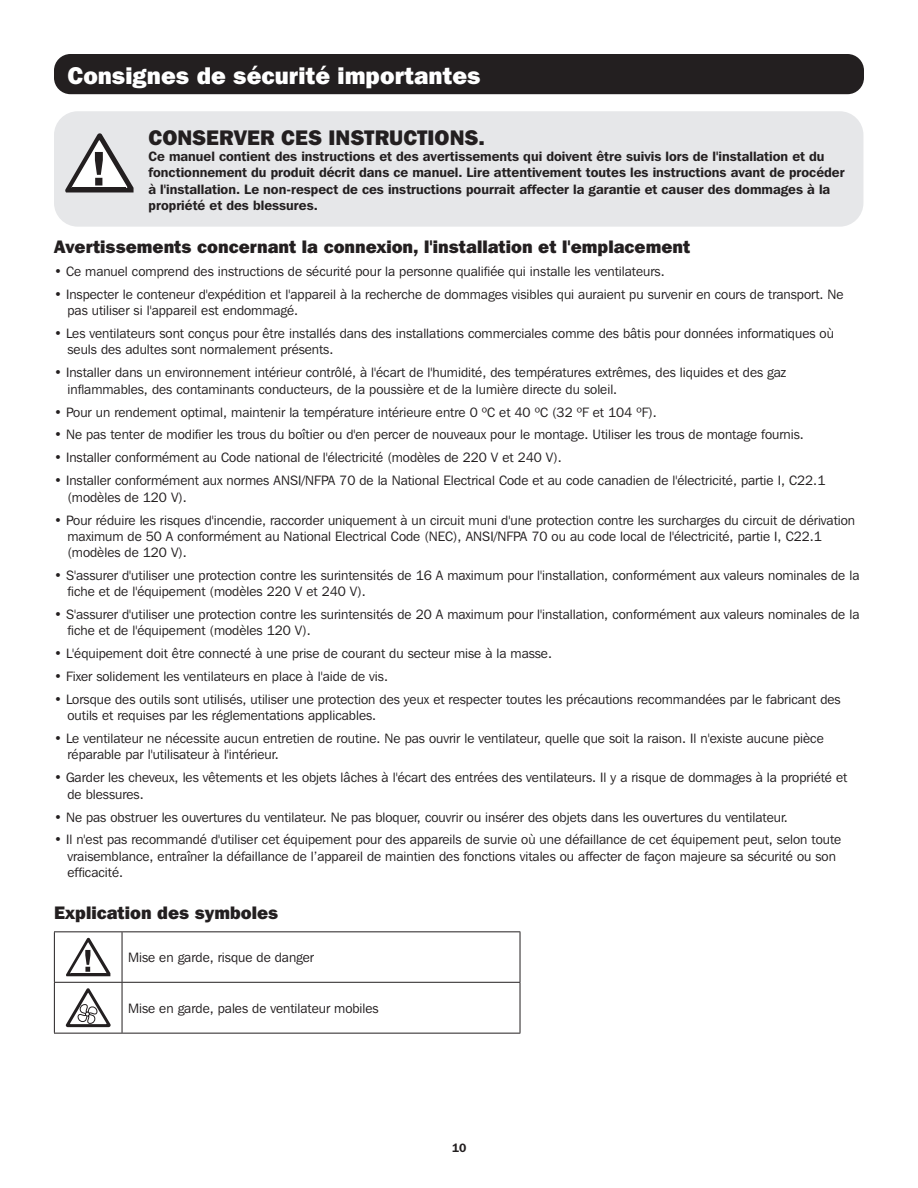
<style>
.page{position:relative;width:918px;height:1188px;background:#fff}
.page>*{position:absolute;margin:0;border:0;box-sizing:border-box;transform-origin:0 0}
.t1{font:800 24px "Franklin Gothic IT Cby BT";color:#fff}
.t2{font:800 21px "Franklin Gothic IT Cby BT";color:#231f20}
.t3{font:800 18px "Franklin Gothic IT Cby BT";color:#231f20}
.t4{font:13.5px/16.2px "Franklin Gothic IT Cby BT";color:#231f20}
.t5{font:600 13.5px/16.2px "Franklin Gothic IT Cby BT";color:#231f20}
.t6{font:600 12px "Franklin Gothic IT Cby BT";color:#231f20}
</style>
<div class="page">
<div style="left:54px;top:54px;width:810px;height:40px;background:#231f20;border-radius:16px"></div>
<div style="left:54px;top:111px;width:809px;height:116px;background:#e6e7e9;border-radius:24px"></div>
<hr style="left:54px;top:931px;width:68px;height:1px;background:#231f20">
<hr style="left:54px;top:932px;width:1px;height:50px;background:#231f20">
<hr style="left:122px;top:931px;width:398px;height:1px;background:#231f20">
<hr style="left:122px;top:932px;width:1px;height:50px;background:#231f20">
<hr style="left:520px;top:932px;width:1px;height:50px;background:#231f20">
<hr style="left:54px;top:982px;width:68px;height:1px;background:#231f20">
<hr style="left:54px;top:983px;width:1px;height:50px;background:#231f20">
<hr style="left:122px;top:982px;width:398px;height:1px;background:#231f20">
<hr style="left:122px;top:983px;width:1px;height:50px;background:#231f20">
<hr style="left:520px;top:983px;width:1px;height:50px;background:#231f20">
<hr style="left:54px;top:1033px;width:68px;height:1px;background:#231f20">
<hr style="left:122px;top:1033px;width:398px;height:1px;background:#231f20">
<svg style="left:66px;top:938px;width:44px;height:38px"></svg>
<svg style="left:66px;top:988px;width:45px;height:39px"></svg>
<svg style="left:65px;top:133px;width:69px;height:59px"></svg>
<p class="t1" style="left:68px;top:60px;width:415px">Consignes de sécurité importantes</p>
<p class="t2" style="left:148px;top:124px;width:338px">CONSERVER CES INSTRUCTIONS.</p>
<p class="t5" style="left:148px;top:148px;width:698px">Ce manuel contient des instructions et des avertissements qui doivent être suivis lors de l'installation et du fonctionnement du produit décrit dans ce manuel. Lire attentivement toutes les instructions avant de procéder à l'installation. Le non-respect de ces instructions pourrait affecter la garantie et causer des dommages à la propriété et des blessures.</p>
<p class="t3" style="left:54px;top:235px;width:638px">Avertissements concernant la connexion, l'installation et l'emplacement</p>
<p class="t4" style="left:54px;top:263px;width:612px">• Ce manuel comprend des instructions de sécurité pour la personne qualifiée qui installe les ventilateurs.</p>
<p class="t4" style="left:68px;top:286px;width:778px;text-indent:-14px">• Inspecter le conteneur d'expédition et l'appareil à la recherche de dommages visibles qui auraient pu survenir en cours de transport. Ne pas utiliser si l'appareil est endommagé.</p>
<p class="t4" style="left:68px;top:325px;width:768px;text-indent:-14px">• Les ventilateurs sont conçus pour être installés dans des installations commerciales comme des bâtis pour données informatiques où seuls des adultes sont normalement présents.</p>
<p class="t4" style="left:68px;top:364px;width:720px;text-indent:-14px">• Installer dans un environnement intérieur contrôlé, à l'écart de l'humidité, des températures extrêmes, des liquides et des gaz inflammables, des contaminants conducteurs, de la poussière et de la lumière directe du soleil.</p>
<p class="t4" style="left:54px;top:404px;width:604px">• Pour un rendement optimal, maintenir la température intérieure entre 0 ºC et 40 ºC (32 ºF et 104 ºF).</p>
<p class="t4" style="left:54px;top:426px;width:751px">• Ne pas tenter de modifier les trous du boîtier ou d'en percer de nouveaux pour le montage. Utiliser les trous de montage fournis.</p>
<p class="t4" style="left:54px;top:449px;width:509px">• Installer conformément au Code national de l'électricité (modèles de 220 V et 240 V).</p>
<p class="t4" style="left:68px;top:472px;width:759px;text-indent:-14px">• Installer conformément aux normes ANSI/NFPA 70 de la National Electrical Code et au code canadien de l'électricité, partie I, C22.1 (modèles de 120 V).</p>
<p class="t4" style="left:68px;top:512px;width:789px;text-indent:-14px">• Pour réduire les risques d'incendie, raccorder uniquement à un circuit muni d'une protection contre les surcharges du circuit de dérivation maximum de 50 A conformément au National Electrical Code (NEC), ANSI/NFPA 70 ou au code local de l'électricité, partie I, C22.1 (modèles de 120 V).</p>
<p class="t4" style="left:68px;top:567px;width:793px;text-indent:-14px">• S'assurer d'utiliser une protection contre les surintensités de 16 A maximum pour l'installation, conformément aux valeurs nominales de la fiche et de l'équipement (modèles 220 V et 240 V).</p>
<p class="t4" style="left:68px;top:606px;width:793px;text-indent:-14px">• S'assurer d'utiliser une protection contre les surintensités de 20 A maximum pour l'installation, conformément aux valeurs nominales de la fiche et de l'équipement (modèles 120 V).</p>
<p class="t4" style="left:54px;top:645px;width:500px">• L'équipement doit être connecté à une prise de courant du secteur mise à la masse.</p>
<p class="t4" style="left:54px;top:668px;width:336px">• Fixer solidement les ventilateurs en place à l'aide de vis.</p>
<p class="t4" style="left:68px;top:691px;width:775px;text-indent:-14px">• Lorsque des outils sont utilisés, utiliser une protection des yeux et respecter toutes les précautions recommandées par le fabricant des outils et requises par les réglementations applicables.</p>
<p class="t4" style="left:68px;top:730px;width:758px;text-indent:-14px">• Le ventilateur ne nécessite aucun entretien de routine. Ne pas ouvrir le ventilateur, quelle que soit la raison. Il n'existe aucune pièce réparable par l'utilisateur à l'intérieur.</p>
<p class="t4" style="left:68px;top:769px;width:781px;text-indent:-14px">• Garder les cheveux, les vêtements et les objets lâches à l'écart des entrées des ventilateurs. Il y a risque de dommages à la propriété et de blessures.</p>
<p class="t4" style="left:54px;top:809px;width:735px">• Ne pas obstruer les ouvertures du ventilateur. Ne pas bloquer, couvrir ou insérer des objets dans les ouvertures du ventilateur.</p>
<p class="t4" style="left:68px;top:831px;width:775px;text-indent:-14px">• Il n'est pas recommandé d'utiliser cet équipement pour des appareils de survie où une défaillance de cet équipement peut, selon toute vraisemblance, entraîner la défaillance de l’appareil de maintien des fonctions vitales ou affecter de façon majeure sa sécurité ou son efficacité.</p>
<p class="t3" style="left:54px;top:901px;width:226px">Explication des symboles</p>
<p class="t4" style="left:128px;top:949px;width:188px">Mise en garde, risque de danger</p>
<p class="t4" style="left:128px;top:1000px;width:252px">Mise en garde, pales de ventilateur mobiles</p>
<p class="t6" style="left:452px;top:1141px;width:16px">10</p>
</div>
